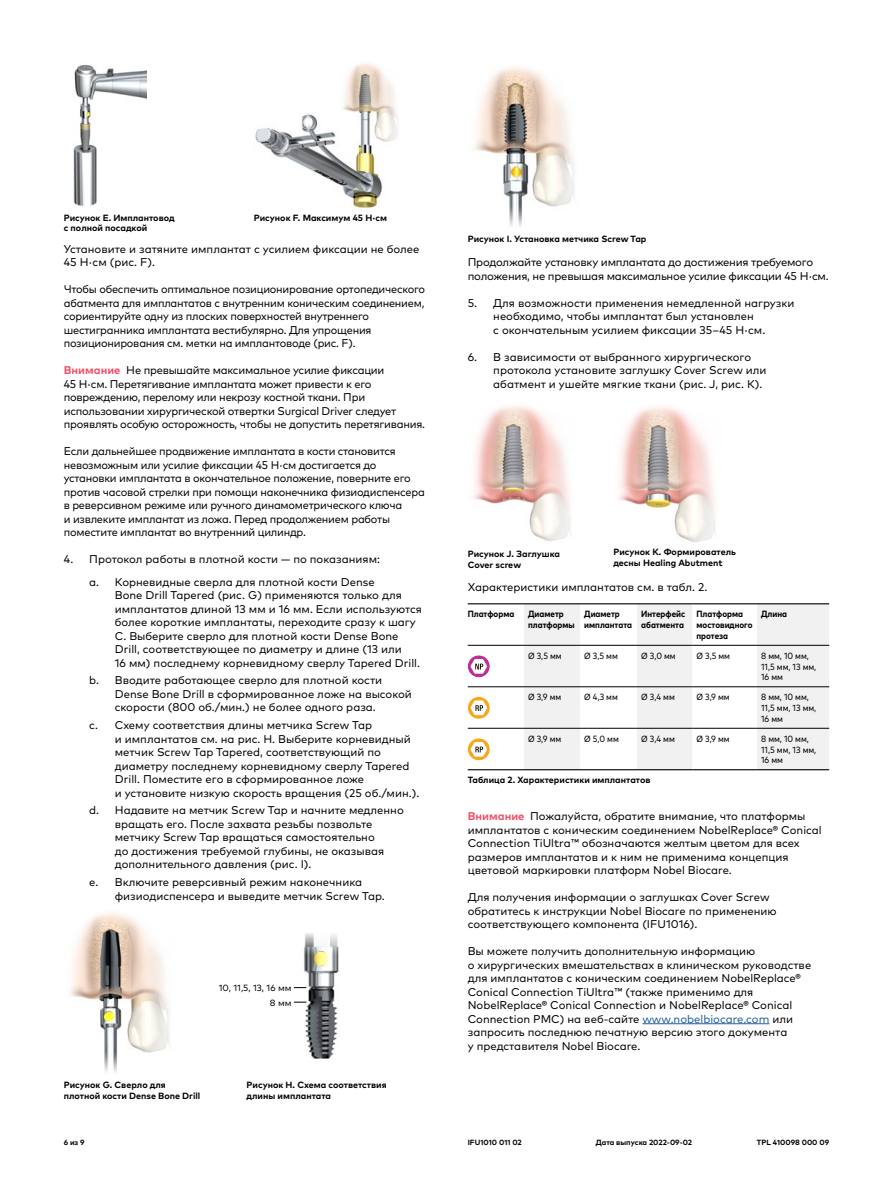
<style>
.page{position:relative;width:893px;height:1191px;background:#fff}
.page>*{position:absolute;margin:0;border:0;box-sizing:border-box;transform-origin:0 0}
.t1{font:11.25px/13.5px "Mark W1 G";color:#000}
.t2{font:11.25px/13.5px "Mark W1 G";letter-spacing:-.02em;color:#000}
.t3{font:700 9px/10.8px "Mark W1 G";color:#000}
.t4{font:9px/10.8px "Mark W1 G Nr";color:#000}
.t5{font:700 9px/10.8px "Mark W1 G Nr";color:#000}
.t6{font:9px/14.5px "Mark W1 G";color:#000;text-align:right}
.t7{font:700 7.5px "Mark W1 G";color:#000}
.s1{font-weight:700;color:#f05169}
.s2{color:#215e9e}
</style>
<div class="page">
<img style="left:255px;top:63px;width:143px;height:144px">
<img style="left:73px;top:64px;width:73px;height:142px">
<img style="left:69px;top:912px;width:101px;height:161px">
<img style="left:300px;top:933px;width:39px;height:126px">
<svg style="left:294px;top:1002px;width:12px;height:1px"></svg>
<svg style="left:294px;top:987px;width:12px;height:1px"></svg>
<hr style="left:642px;top:1023px;width:127px;height:1px;background:#215e9e">
<img style="left:474px;top:66px;width:101px;height:161px">
<img style="left:618px;top:406px;width:98px;height:136px">
<img style="left:473px;top:405px;width:98px;height:136px">
<svg style="left:524px;top:604px;width:305px;height:165px;fill:#f1f1f2"></svg>
<hr style="left:468px;top:603px;width:56px;height:1px;background:#000">
<hr style="left:524px;top:603px;width:56px;height:1px;background:#000">
<hr style="left:580px;top:603px;width:57px;height:1px;background:#000">
<hr style="left:637px;top:603px;width:55px;height:1px;background:#000">
<hr style="left:692px;top:603px;width:65px;height:1px;background:#000">
<hr style="left:757px;top:603px;width:72px;height:1px;background:#000">
<hr style="left:468px;top:645px;width:56px;height:1px;background:#000">
<hr style="left:524px;top:645px;width:56px;height:1px;background:#000">
<hr style="left:580px;top:645px;width:57px;height:1px;background:#000">
<hr style="left:637px;top:645px;width:55px;height:1px;background:#000">
<hr style="left:692px;top:645px;width:65px;height:1px;background:#000">
<hr style="left:757px;top:645px;width:72px;height:1px;background:#000">
<hr style="left:468px;top:686px;width:56px;height:1px;background:#000">
<hr style="left:524px;top:686px;width:56px;height:1px;background:#000">
<hr style="left:580px;top:686px;width:57px;height:1px;background:#000">
<hr style="left:637px;top:686px;width:55px;height:1px;background:#000">
<hr style="left:692px;top:686px;width:65px;height:1px;background:#000">
<hr style="left:757px;top:686px;width:72px;height:1px;background:#000">
<hr style="left:468px;top:728px;width:56px;height:1px;background:#000">
<hr style="left:524px;top:728px;width:56px;height:1px;background:#000">
<hr style="left:580px;top:728px;width:57px;height:1px;background:#000">
<hr style="left:637px;top:728px;width:55px;height:1px;background:#000">
<hr style="left:692px;top:728px;width:65px;height:1px;background:#000">
<hr style="left:757px;top:728px;width:72px;height:1px;background:#000">
<hr style="left:468px;top:769px;width:56px;height:1px;background:#000">
<hr style="left:524px;top:769px;width:56px;height:1px;background:#000">
<hr style="left:580px;top:769px;width:57px;height:1px;background:#000">
<hr style="left:637px;top:769px;width:55px;height:1px;background:#000">
<hr style="left:692px;top:769px;width:65px;height:1px;background:#000">
<hr style="left:757px;top:769px;width:72px;height:1px;background:#000">
<svg style="left:468px;top:655px;width:22px;height:22px"></svg>
<svg style="left:468px;top:697px;width:22px;height:22px"></svg>
<svg style="left:468px;top:738px;width:22px;height:22px"></svg>
<p class="t3" style="left:64px;top:212px;width:112px">Рисунок E. Имплантовод</p>
<p class="t3" style="left:254px;top:212px;width:135px">Рисунок F. Максимум 45 Н·см</p>
<p class="t3" style="left:64px;top:222px;width:85px">с полной посадкой</p>
<p class="t1" style="left:64px;top:241px;width:357px">Установите и затяните имплантат с усилием фиксации не более<br>45 Н·см (рис. F).</p>
<p class="t2" style="left:64px;top:282px;width:363px">Чтобы обеспечить оптимальное позиционирование ортопедического абатмента для имплантатов с внутренним коническим соединением, сориентируйте одну из плоских поверхностей внутреннего шестигранника имплантата вестибулярно. Для упрощения позиционирования см. метки на имплантоводе (рис. F).</p>
<p class="t2" style="left:64px;top:363px;width:363px"><span class="s1">Внимание</span> Не превышайте максимальное усилие фиксации<br>45 Н·см. Перетягивание имплантата может привести к его повреждению, перелому или некрозу костной ткани. При использовании хирургической отвертки Surgical Driver следует проявлять особую осторожность, чтобы не допустить перетягивания.</p>
<p class="t2" style="left:64px;top:444px;width:363px">Если дальнейшее продвижение имплантата в кости становится невозможным или усилие фиксации 45 Н·см достигается до установки имплантата в окончательное положение, поверните его против часовой стрелки при помощи наконечника физиодиспенсера в реверсивном режиме или ручного динамометрического ключа<br>и извлеките имплантат из ложа. Перед продолжением работы поместите имплантат во внутренний цилиндр.</p>
<p class="t1" style="left:89px;top:548px;width:292px;line-height:22px;text-indent:-26px">4. Протокол работы в плотной кости — по показаниям: a. Корневидные сверла для плотной кости Dense</p>
<p class="t1" style="left:115px;top:587px;width:309px">Bone Drill Tapered (рис. G) применяются только для имплантатов длиной 13 мм и 16 мм. Если используются более короткие имплантаты, переходите сразу к шагу C. Выберите сверло для плотной кости Dense Bone Drill, соответствующее по диаметру и длине (13 или<br>16 мм) последнему корневидному сверлу Tapered Drill.</p>
<p class="t1" style="left:115px;top:673px;width:299px;text-indent:-26px">b. Вводите работающее сверло для плотной кости<br>Dense Bone Drill в сформированное ложе на высокой скорости (800 об./мин.) не более одного раза.</p>
<p class="t1" style="left:115px;top:717px;width:306px;text-indent:-26px">c. Схему соответствия длины метчика Screw Tap<br>и имплантатов см. на рис. H. Выберите корневидный метчик Screw Tap Tapered, соответствующий по диаметру последнему корневидному сверлу Tapered Drill. Поместите его в сформированное ложе<br>и установите низкую скорость вращения (25 об./мин.).</p>
<p class="t1" style="left:115px;top:803px;width:290px;text-indent:-26px">d. Надавите на метчик Screw Tap и начните медленно вращать его. После захвата резьбы позвольте метчику Screw Tap вращаться самостоятельно<br>до достижения требуемой глубины, не оказывая дополнительного давления (рис. I).</p>
<p class="t1" style="left:115px;top:874px;width:272px;text-indent:-26px">e. Включите реверсивный режим наконечника физиодиспенсера и выведите метчик Screw Tap.</p>
<p class="t6" style="left:219px;top:980px;width:74px">10, 11,5, 13, 16 мм<br>8 мм</p>
<p class="t3" style="left:64px;top:1079px;width:138px">Рисунок G. Сверло для плотной кости Dense Bone Drill</p>
<p class="t3" style="left:247px;top:1079px;width:142px">Рисунок H. Схема соответствия длины имплантата</p>
<p class="t3" style="left:468px;top:233px;width:180px">Рисунок I. Установка метчика Screw Tap</p>
<p class="t2" style="left:468px;top:255px;width:363px">Продолжайте установку имплантата до достижения требуемого положения, не превышая максимальное усилие фиксации 45 Н·см.</p>
<p class="t1" style="left:493px;top:295px;width:303px;text-indent:-26px">5. Для возможности применения немедленной нагрузки необходимо, чтобы имплантат был установлен<br>с окончательным усилием фиксации 35–45 Н·см.</p>
<p class="t1" style="left:493px;top:349px;width:275px;text-indent:-26px">6. В зависимости от выбранного хирургического протокола установите заглушку Cover Screw или абатмент и ушейте мягкие ткани (рис. J, рис. K).</p>
<p class="t3" style="left:468px;top:547px;width:94px">Рисунок J. Заглушка<br>Cover screw</p>
<p class="t3" style="left:613px;top:546px;width:124px">Рисунок K. Формирователь десны Healing Abutment</p>
<p class="t1" style="left:468px;top:579px;width:241px">Характеристики имплантатов см. в табл. 2.</p>
<p class="t5" style="left:468px;top:608px;width:48px">Платформа</p>
<p class="t5" style="left:528px;top:608px;width:48px">Диаметр платформы</p>
<p class="t5" style="left:584px;top:608px;width:49px">Диаметр имплантата</p>
<p class="t5" style="left:641px;top:608px;width:46px">Интерфейс абатмента</p>
<p class="t5" style="left:696px;top:608px;width:58px">Платформа мостовидного протеза</p>
<p class="t5" style="left:761px;top:608px;width:27px">Длина</p>
<p class="t4" style="left:528px;top:649px;width:35px">Ø 3,5 мм</p>
<p class="t4" style="left:584px;top:649px;width:35px">Ø 3,5 мм</p>
<p class="t4" style="left:641px;top:649px;width:36px">Ø 3,0 мм</p>
<p class="t4" style="left:696px;top:649px;width:35px">Ø 3,5 мм</p>
<p class="t4" style="left:761px;top:649px;width:57px">8 мм, 10 мм,<br>11,5 мм, 13 мм,<br>16 мм</p>
<p class="t4" style="left:528px;top:691px;width:35px">Ø 3,9 мм</p>
<p class="t4" style="left:584px;top:691px;width:35px">Ø 4,3 мм</p>
<p class="t4" style="left:641px;top:691px;width:35px">Ø 3,4 мм</p>
<p class="t4" style="left:696px;top:691px;width:35px">Ø 3,9 мм</p>
<p class="t4" style="left:761px;top:691px;width:57px">8 мм, 10 мм,<br>11,5 мм, 13 мм,<br>16 мм</p>
<p class="t4" style="left:528px;top:732px;width:35px">Ø 3,9 мм</p>
<p class="t4" style="left:584px;top:732px;width:36px">Ø 5,0 мм</p>
<p class="t4" style="left:641px;top:732px;width:35px">Ø 3,4 мм</p>
<p class="t4" style="left:696px;top:732px;width:35px">Ø 3,9 мм</p>
<p class="t4" style="left:761px;top:732px;width:57px">8 мм, 10 мм,<br>11,5 мм, 13 мм,<br>16 мм</p>
<p class="t3" style="left:468px;top:774px;width:184px">Таблица 2. Характеристики имплантатов</p>
<p class="t1" style="left:468px;top:808px;width:355px"><span class="s1">Внимание</span> Пожалуйста, обратите внимание, что платформы имплантатов с коническим соединением NobelReplace® Conical Connection TiUltra™ обозначаются желтым цветом для всех размеров имплантатов и к ним не применима концепция цветовой маркировки платформ Nobel Biocare.</p>
<p class="t1" style="left:468px;top:889px;width:310px">Для получения информации о заглушках Cover Screw обратитесь к инструкции Nobel Biocare по применению соответствующего компонента (IFU1016).</p>
<p class="t1" style="left:468px;top:943px;width:345px">Вы можете получить дополнительную информацию<br>о хирургических вмешательствах в клиническом руководстве для имплантатов с коническим соединением NobelReplace® Conical Connection TiUltra™ (также применимо для NobelReplace® Conical Connection и NobelReplace® Conical Connection PMC) на веб-сайте <span class="s2">www.nobelbiocare.com</span> или запросить последнюю печатную версию этого документа<br>у представителя Nobel Biocare.</p>
<p class="t7" style="left:64px;top:1137px;width:22px">6 из 9</p>
<p class="t7" style="left:468px;top:1137px;width:56px">IFU1010 011 02</p>
<p class="t7" style="left:596px;top:1137px;width:98px">Дата выпуска 2022-09-02</p>
<p class="t7" style="left:757px;top:1137px;width:74px">TPL 410098 000 09</p>
</div>
